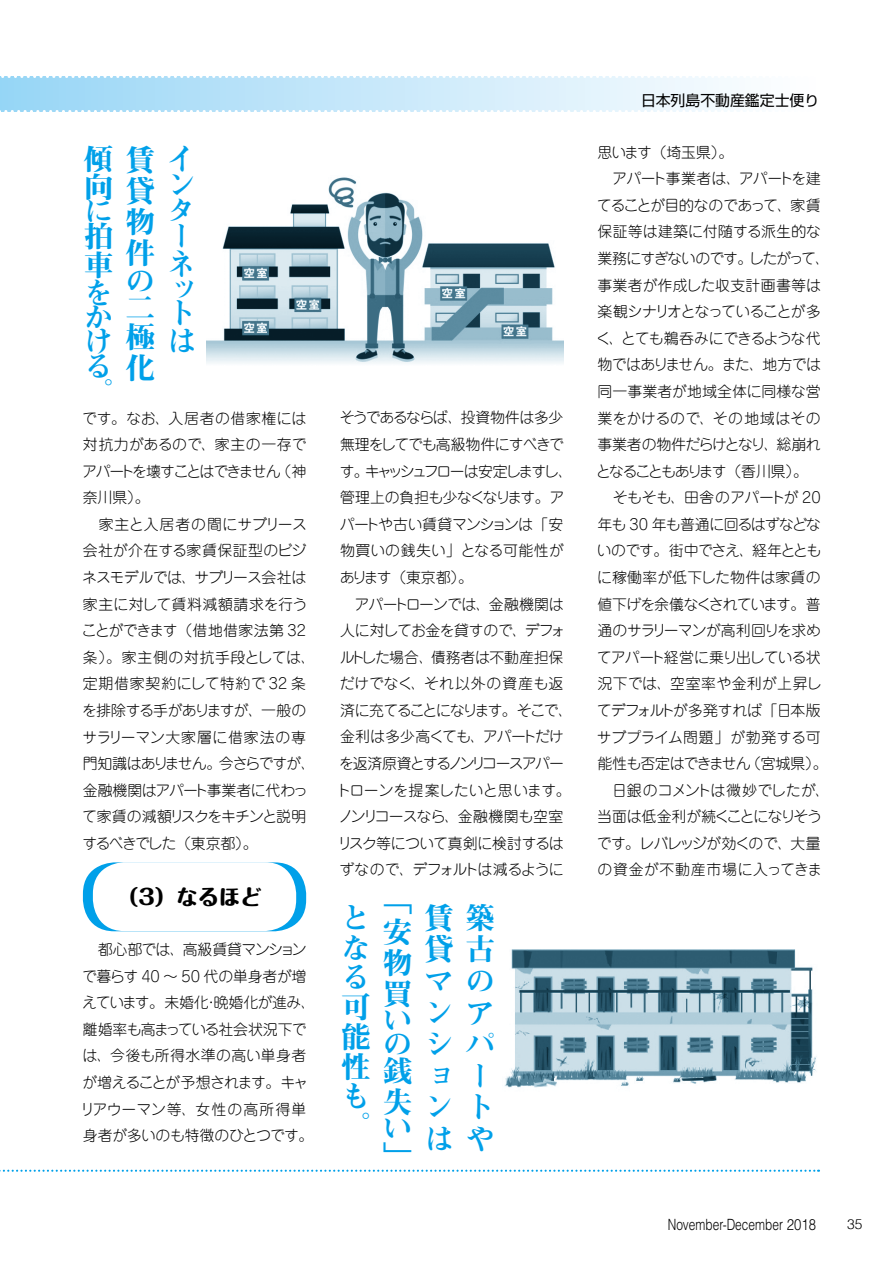
<style>
.page{position:relative;width:893px;height:1263px;background:#fff}
.page>*{position:absolute;margin:0;border:0;box-sizing:border-box;transform-origin:0 0}
.t1{font:29.7px/31.7px "Midashi Min Pro MA31";color:#00a0e9}
.t2{font:29.1px/24.8px "Midashi Min Pro MA31";color:#00a0e9}
.t3{font:800 21.3px "Maru Fo Pro";color:#000}
.t4{font:300 15.45px "Helvetica LT Std";color:#000;scale:.77 1}
.t5{font:300 14.85px/26.5px "Jun 101 Pro";letter-spacing:-.03em;color:#000}
.t6{font:14.85px "Shin Go Pro";color:#000}
.t7{font:300 13.8px "Helvetica";color:#000}
.s1{font-size:29.1px}
</style>
<div class="page">
<svg style="left:0;top:76px;width:732px;height:36px;background:#c8e8fa"></svg>
<svg style="left:0;top:1170px;width:819px;height:2px"></svg>
<div style="left:83px;top:862px;width:223px;height:69px;background:#00a0e9;border-radius:32px"></div>
<div style="left:93px;top:862px;width:203px;height:69px;background:#fff;border-radius:32px"></div>
<img style="left:207px;top:177px;width:356px;height:186px">
<img style="left:504px;top:949px;width:313px;height:139px">
<h1 class="t1" style="left:84px;top:141px;width:106px"><span class="s1">傾</span>賃イ</h1>
<h2 class="t2" style="left:84px;top:172px;width:30px;text-align:justify">向に拍</h2>
<h2 class="t2" style="left:84px;top:248px;width:30px;line-height:27.9px">車を</h2>
<h2 class="t2" style="left:84px;top:302px;width:29px">かける。</h2>
<h1 class="t1" style="left:167px;top:169px;width:28px;line-height:26.1px">ンターネ</h1>
<h1 class="t1" style="left:167px;top:274px;width:28px;line-height:24.6px">ット</h1>
<h1 class="t1" style="left:167px;top:322px;width:29px">は</h1>
<h1 class="t1" style="left:125px;top:172px;width:30px;line-height:31px;text-align:justify">貸物件</h1>
<h1 class="t1" style="left:125px;top:265px;width:30px;line-height:26.7px">の二</h1>
<h1 class="t1" style="left:125px;top:319px;width:31px;line-height:31px">極化</h1>
<p class="t5" style="left:82px;top:403px;width:235px">です。なお、入居者の借家権には対抗力があるので、家主の一存でアパートを壊すことはできません（神奈川県）。<br>　家主と入居者の間にサブリース会社が介在する家賃保証型のビジネスモデルでは、サブリース会社は家主に対して賃料減額請求を行うことができます（借地借家法第 32条）。家主側の対抗手段としては、定期借家契約にして特約で 32 条を排除する手がありますが、一般のサラリーマン大家層に借家法の専門知識はありません。今さらですが、金融機関はアパート事業者に代わって家賃の減額リスクをキチンと説明するべきでした（東京都）。</p>
<h3 class="t3" style="left:117px;top:880px;width:146px">（3）なるほど</h3>
<p class="t5" style="left:80px;top:934px;width:237px">　都心部では、高級賃貸マンションで暮らす 40 ～ 50 代の単身者が増えています。未婚化・晩婚化が進み、離婚率も高まっている社会状況下では、今後も所得水準の高い単身者が増えることが予想されます。キャリアウーマン等、女性の高所得単身者が多いのも特徴のひとつです。</p>
<p class="t5" style="left:336px;top:403px;width:238px">そうであるならば、投資物件は多少無理をしてでも高級物件にすべきです。キャッシュフローは安定しますし、管理上の負担も少なくなります。アパートや古い賃貸マンションは「安物買いの銭失い」となる可能性があります（東京都）。<br>　アパートローンでは、金融機関は人に対してお金を貸すので、デフォルトした場合、債務者は不動産担保だけでなく、それ以外の資産も返済に充てることになります。そこで、金利は多少高くても、アパートだけを返済原資とするノンリコースアパートローンを提案したいと思います。ノンリコースなら、金融機関も空室リスク等について真剣に検討するはずなので、デフォルトは減るように</p>
<h1 class="t1" style="left:341px;top:900px;width:30px;line-height:29.7px">となる可能性も。</h1>
<h1 class="t1" style="left:383px;top:883px;width:30px;line-height:30.9px;text-align:justify">「安物買</h1>
<h1 class="t1" style="left:383px;top:1005px;width:29px;line-height:23.7px">いの</h1>
<h1 class="t1" style="left:383px;top:1053px;width:30px;line-height:30.8px">銭失</h1>
<h1 class="t1" style="left:383px;top:1111px;width:30px;line-height:27.6px">い」</h1>
<h1 class="t1" style="left:424px;top:899px;width:71px">賃築貸古マ<br>ン<br>シ<br>ョ<br>ン<br>は</h1>
<h1 class="t1" style="left:466px;top:962px;width:30px">のアパートや</h1>
<p class="t6" style="left:641px;top:88px;width:180px">日本列島不動産鑑定士便り</p>
<p class="t5" style="left:596px;top:137px;width:236px">思います（埼玉県）。<br>　アパート事業者は、アパートを建てることが目的なのであって、家賃保証等は建築に付随する派生的な業務にすぎないのです。したがって、事業者が作成した収支計画書等は楽観シナリオとなっていることが多く、とても鵜呑みにできるような代物ではありません。また、地方では同一事業者が地域全体に同様な営業をかけるので、その地域はその事業者の物件だらけとなり、総崩れとなることもあります（香川県）。<br>　そもそも、田舎のアパートが 20年も 30 年も普通に回るはずなどないのです。街中でさえ、経年とともに稼働率が低下した物件は家賃の値下げを余儀なくされています。普通のサラリーマンが高利回りを求めてアパート経営に乗り出している状況下では、空室率や金利が上昇してデフォルトが多発すれば「日本版サブプライム問題」が勃発する可能性も否定はできません（宮城県）。　日銀のコメントは微妙でしたが、当面は低金利が続くことになりそうです。レバレッジが効くので、大量の資金が不動産市場に入ってきま</p>
<p class="t4" style="left:668px;top:1215px;width:194px">November-December 2018</p>
<p class="t7" style="left:847px;top:1212px;width:17px">35</p>
</div>
